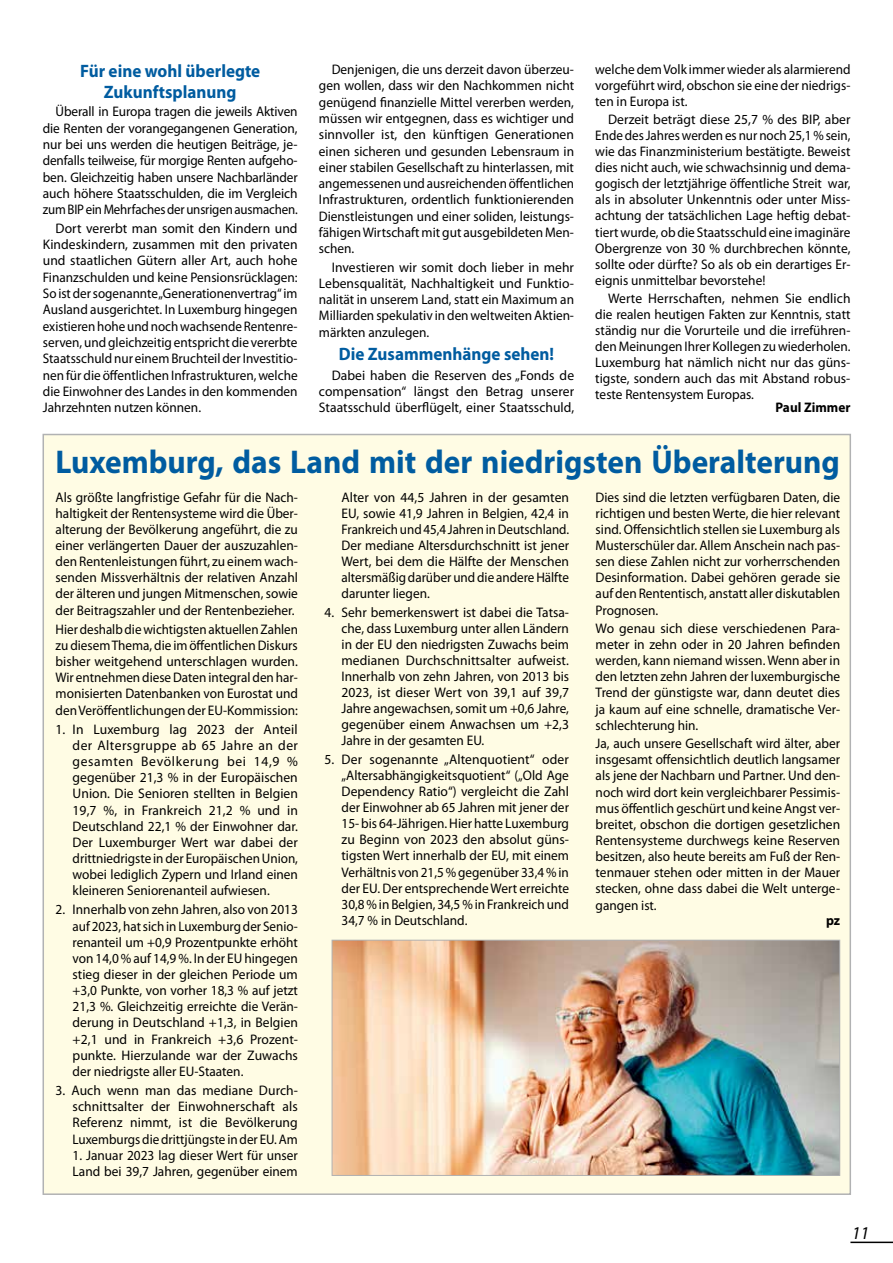
<style>
.page{position:relative;width:893px;height:1263px;background:#fff}
.page>*{position:absolute;margin:0;border:0;box-sizing:border-box;transform-origin:0 0}
.t1{font:700 33px "Myriad Pro";color:#005ca0;scale:.95 1}
.t2{font:700 18px/20.5px "Myriad Pro";color:#005ca0;text-align:center;scale:.95 1}
.t3{font:italic 18px "Myriad Pro";color:#000}
.t4{font:13.8px/16px "Myriad Pro";color:#000;text-align:justify}
.t5{font:13.8px/16.2px "Myriad Pro";color:#000;text-align:justify;scale:.96 1}
.t6{font:13.8px/16.2px "Myriad Pro";color:#000;text-align:justify;scale:.94 1}
.t7{font:700 13.8px "Myriad Pro";color:#000;scale:.96 1}
</style>
<div class="page">
<hr style="left:850px;top:1241px;width:43px;height:2px;background:#000">
<div style="left:43px;top:434px;width:808px;height:761px;background:#fffce4;border:2px solid #b1b2b3"></div>
<img style="left:334px;top:942px;width:504px;height:232px">
<div style="left:332px;top:940px;width:508px;height:236px;border:1px solid #b1b2b3"></div>
<h2 class="t2" style="left:80px;top:60px;width:191px">Für eine wohl überlegte<br>Zukunftsplanung</h2>
<p class="t5" style="left:43px;top:103px;width:267px;text-indent:13px">Überall in Europa tragen die jeweils Aktiven die Renten der vorangegangenen Generation, nur bei uns werden die heutigen Beiträge, je&shy;denfalls teilweise, für morgige Renten aufgeho&shy;ben. Gleichzeitig haben unsere Nachbarländer auch höhere Staatsschulden, die im Vergleich zum BIP ein Mehrfaches der unsrigen ausmachen.</p>
<p class="t4" style="left:43px;top:220px;width:256px;text-indent:13px">Dort vererbt man somit den Kindern und Kindeskindern, zusammen mit den privaten und staatlichen Gütern aller Art, auch hohe Finanzschulden und keine Pensionsrücklagen:<br>So ist der sogenannte „Generationenvertrag“ im Ausland ausgerichtet. In Luxemburg hingegen existieren hohe und noch wachsende Rentenre&shy;serven, und gleichzeitig entspricht die vererbte Staatsschuld nur einem Bruchteil der Investitio&shy;nen für die öffentlichen Infrastrukturen, welche die Einwohner des Landes in den kommenden Jahrzehnten nutzen können.</p>
<p class="t5" style="left:319px;top:61px;width:267px;text-indent:13px">Denjenigen, die uns derzeit davon überzeu&shy;gen wollen, dass wir den Nachkommen nicht genügend finanzielle Mittel vererben werden, müssen wir entgegnen, dass es wichtiger und sinnvoller ist, den künftigen Generationen einen sicheren und gesunden Lebensraum in einer stabilen Gesellschaft zu hinterlassen, mit angemessenen und ausreichenden öffentlichen Infrastrukturen, ordentlich funktionierenden Dienstleistungen und einer soliden, leistungs&shy;fähigen Wirtschaft mit gut ausgebildeten Men&shy;schen.</p>
<p class="t4" style="left:319px;top:259px;width:257px;text-indent:13px">Investieren wir somit doch lieber in mehr Lebensqualität, Nachhaltigkeit und Funktio&shy;nalität in unserem Land, statt ein Maximum an Milliarden spekulativ in den weltweiten Aktien&shy;märkten anzulegen.</p>
<h2 class="t2" style="left:339px;top:344px;width:228px">Die Zusammenhänge sehen!</h2>
<p class="t4" style="left:319px;top:367px;width:257px;text-indent:13px">Dabei haben die Reserven des „Fonds de compensation“ längst den Betrag unserer Staatsschuld überflügelt, einer Staatsschuld,</p>
<p class="t5" style="left:595px;top:61px;width:267px">welche dem Volk immer wieder als alarmierend vorgeführt wird, obschon sie eine der niedrigs&shy;ten in Europa ist.</p>
<p class="t4" style="left:595px;top:111px;width:257px;text-indent:13px">Derzeit beträgt diese 25,7 % des BIP, aber Ende des Jahres werden es nur noch 25,1 % sein, wie das Finanzministerium bestätigte. Beweist dies nicht auch, wie schwachsinnig und dema&shy;gogisch der letztjährige öffentliche Streit war, als in absoluter Unkenntnis oder unter Miss&shy;achtung der tatsächlichen Lage heftig debat&shy;tiert wurde, ob die Staatsschuld eine imaginäre Obergrenze von 30 % durchbrechen könnte, sollte oder dürfte? So als ob ein derartiges Er&shy;eignis unmittelbar bevorstehe!</p>
<p class="t4" style="left:595px;top:290px;width:257px;text-indent:13px">Werte Herrschaften, nehmen Sie endlich die realen heutigen Fakten zur Kenntnis, statt ständig nur die Vorurteile und die irreführen&shy;den Meinungen Ihrer Kollegen zu wiederholen.<br>Luxemburg hat nämlich nicht nur das güns&shy;tigste, sondern auch das mit Abstand robus&shy;teste Rentensystem Europas.</p>
<p class="t7" style="left:775px;top:399px;width:80px">Paul Zimmer</p>
<h1 class="t1" style="left:56px;top:441px;width:827px">Luxemburg, das Land mit der niedrigsten Überalterung</h1>
<p class="t5" style="left:56px;top:489px;width:254px">Als größte langfristige Gefahr für die Nach&shy;haltigkeit der Rentensysteme wird die Über&shy;alterung der Bevölkerung angeführt, die zu einer verlängerten Dauer der auszuzahlen&shy;den Rentenleistungen führt, zu einem wach&shy;senden Missverhältnis der relativen Anzahl der älteren und jungen Mitmenschen, sowie der Beitragszahler und der Rentenbezieher.</p>
<p class="t6" style="left:56px;top:621px;width:259px">Hier deshalb die wichtigsten aktuellen Zahlen zu diesem Thema, die im öffentlichen Diskurs bisher weitgehend unterschlagen wurden.<br>Wir entnehmen diese Daten integral den har&shy;monisierten Datenbanken von Eurostat und den Veröffentlichungen der EU-Kommission:</p>
<p class="t4" style="left:73px;top:721px;width:227px;text-indent:-17px">1. In Luxemburg lag 2023 der Anteil der Altersgruppe ab 65 Jahre an der gesamten Bevölkerung bei 14,9 % gegenüber 21,3 % in der Europäischen Union. Die Senioren stellten in Belgien 19,7 %, in Frankreich 21,2 % und in Deutschland 22,1 % der Einwohner dar.<br>Der Luxemburger Wert war dabei der drittniedrigste in der Europäischen Union, wobei lediglich Zypern und Irland einen kleineren Seniorenanteil aufwiesen.</p>
<p class="t5" style="left:73px;top:901px;width:236px;text-indent:-17px">2. Innerhalb von zehn Jahren, also von 2013 auf 2023, hat sich in Luxemburg der Senio&shy;renanteil um +0,9 Prozentpunkte erhöht von 14,0 % auf 14,9 %. In der EU hingegen stieg dieser in der gleichen Periode um +3,0 Punkte, von vorher 18,3 % auf jetzt 21,3 %. Gleichzeitig erreichte die Verän&shy;derung in Deutschland +1,3, in Belgien +2,1 und in Frankreich +3,6 Prozent&shy;punkte. Hierzulande war der Zuwachs der niedrigste aller EU-Staaten.</p>
<p class="t4" style="left:73px;top:1082px;width:227px;text-indent:-17px">3. Auch wenn man das mediane Durch&shy;schnittsalter der Einwohnerschaft als Referenz nimmt, ist die Bevölkerung Luxemburgs die drittjüngste in der EU. Am</p>
<p class="t5" style="left:73px;top:1147px;width:236px">1. Januar 2023 lag dieser Wert für unser<br>Land bei 39,7 Jahren, gegenüber einem</p>
<p class="t4" style="left:342px;top:489px;width:229px">Alter von 44,5 Jahren in der gesamten EU, sowie 41,9 Jahren in Belgien, 42,4 in Frankreich und 45,4 Jahren in Deutschland.<br>Der mediane Altersdurchschnitt ist jener Wert, bei dem die Hälfte der Menschen altersmäßig darüber und die andere Hälfte darunter liegen.</p>
<p class="t4" style="left:342px;top:604px;width:229px;text-indent:-17px">4. Sehr bemerkenswert ist dabei die Tatsa&shy;che, dass Luxemburg unter allen Ländern in der EU den niedrigsten Zuwachs beim medianen Durchschnittsalter aufweist.<br>Innerhalb von zehn Jahren, von 2013 bis 2023, ist dieser Wert von 39,1 auf 39,7<br>Jahre angewachsen, somit um +0,6 Jahre, gegenüber einem Anwachsen um +2,3<br>Jahre in der gesamten EU.</p>
<p class="t4" style="left:342px;top:751px;width:229px;text-indent:-17px">5. Der sogenannte „Altenquotient“ oder „Altersabhängigkeitsquotient“ („Old Age Dependency Ratio“) vergleicht die Zahl der Einwohner ab 65 Jahren mit jener der 15- bis 64-Jährigen. Hier hatte Luxemburg zu Beginn von 2023 den absolut güns&shy;tigsten Wert innerhalb der EU, mit einem Verhältnis von 21,5 % gegenüber 33,4 % in der EU. Der entsprechende Wert erreichte 30,8 % in Belgien, 34,5 % in Frankreich und 34,7 % in Deutschland.</p>
<p class="t5" style="left:596px;top:489px;width:256px">Dies sind die letzten verfügbaren Daten, die richtigen und besten Werte, die hier relevant sind. Offensichtlich stellen sie Luxemburg als Musterschüler dar. Allem Anschein nach pas&shy;sen diese Zahlen nicht zur vorherrschenden Desinformation. Dabei gehören gerade sie auf den Rententisch, anstatt aller diskutablen Prognosen.</p>
<p class="t4" style="left:596px;top:620px;width:246px">Wo genau sich diese verschiedenen Para&shy;meter in zehn oder in 20 Jahren befinden werden, kann niemand wissen. Wenn aber in den letzten zehn Jahren der luxemburgische Trend der günstigste war, dann deutet dies ja kaum auf eine schnelle, dramatische Ver&shy;schlechterung hin.</p>
<p class="t5" style="left:596px;top:735px;width:256px">Ja, auch unsere Gesellschaft wird älter, aber insgesamt offensichtlich deutlich langsamer als jene der Nachbarn und Partner. Und den&shy;noch wird dort kein vergleichbarer Pessimis&shy;mus öffentlich geschürt und keine Angst ver&shy;breitet, obschon die dortigen gesetzlichen Rentensysteme durchwegs keine Reserven besitzen, also heute bereits am Fuß der Ren&shy;tenmauer stehen oder mitten in der Mauer stecken, ohne dass dabei die Welt unterge&shy;gangen ist.</p>
<p class="t7" style="left:826px;top:911px;width:16px">pz</p>
<h2 class="t3" style="left:852px;top:1222px;width:19px">11</h2>
</div>
